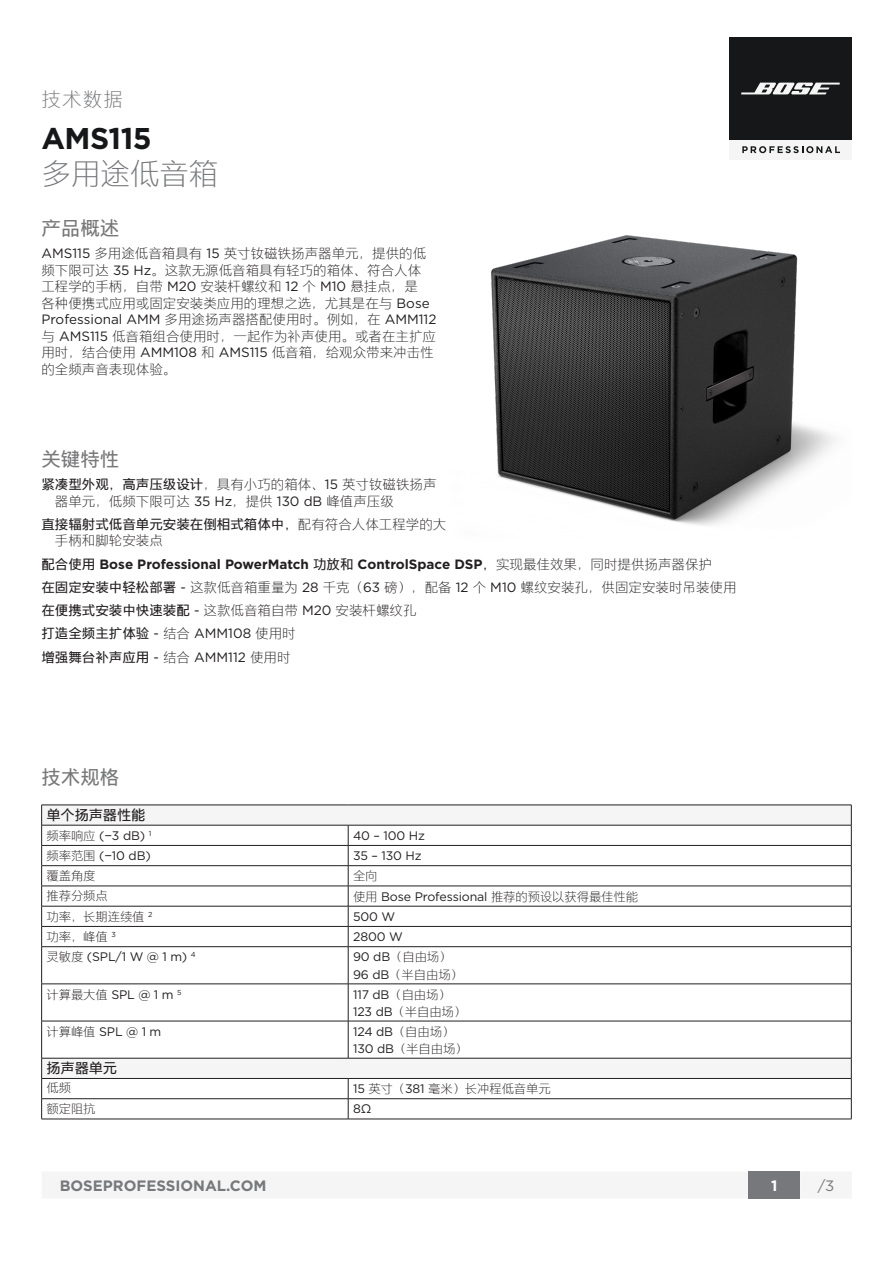
<style>
.page{position:relative;width:893px;height:1263px;background:#fff}
.page>*{position:absolute;margin:0;border:0;box-sizing:border-box;transform-origin:0 0}
.t1{font:700 30px "Gotham";letter-spacing:-.02em;color:#161718}
.t2{font:300 30px "M Ying Hei 18030 C2";letter-spacing:-.02em;color:#76787b}
.Text_Headers{font:700 19.5px "M Ying Hei 18030 C2";color:#777879}
.t3{font:300 19.5px "M Ying Hei 18030 C2";color:#76787b}
.t4{font:700 15px "Gotham";color:#76787b}
.t5{font:15px "Gotham";color:#76787b}
.t6{font:700 15px "Gotham";color:#fff}
.Text_Table_Heading{font:700 14.25px "M Ying Hei 18030 C2";letter-spacing:-.01em;color:#231f20}
.Body{font:300 13.5px/16.5px "M Ying Hei 18030 C2";color:#231f20}
.Text_Plain_Bulleted{font:300 13.5px/16.5px "M Ying Hei 18030 C2";color:#231f20}
.Text_Plain_Bulleted-2{font:700 13.5px/16.5px "M Ying Hei 18030 C2";color:#231f20}
.Text_Plain_Bulleted-3{font:700 13.5px "Gotham";color:#231f20}
.Text_Plain_Table_Cel{font:12.3px "Gotham";letter-spacing:-.01em;color:#231f20}
.Text_Plain_Table_Cel-2{font:300 12.3px "M Ying Hei 18030 C2";letter-spacing:-.01em;color:#231f20}
.s1{font-family:"Gotham";font-weight:400}
.s2{font-weight:700}
.s3{font-weight:300}
.s4{font-family:"M Ying Hei 18030 C2"}
.s5{font-family:"M Ying Hei 18030 C2";font-weight:300}
</style>
<div class="page">
<div style="left:42px;top:1171px;width:810px;height:27px;background:#f4f5f4"></div>
<div style="left:749px;top:1171px;width:51px;height:27px;background:#76787b"></div>
<div style="left:729px;top:37px;width:122px;height:123px;background:#161718"></div>
<div style="left:729px;top:140px;width:122px;height:20px;background:#f4f5f4"></div>
<svg style="left:742px;top:146px;width:98px;height:7px"></svg>
<svg style="left:741px;top:83px;width:99px;height:11px"></svg>
<img style="left:491px;top:235px;width:344px;height:291px">
<svg style="left:42px;top:806px;width:809px;height:272px"></svg>
<hr style="left:41px;top:825px;width:307px;height:1px;background:#231f20">
<hr style="left:348px;top:825px;width:503px;height:1px;background:#231f20">
<hr style="left:41px;top:845px;width:307px;height:1px;background:#231f20">
<hr style="left:348px;top:845px;width:503px;height:1px;background:#231f20">
<hr style="left:41px;top:865px;width:307px;height:1px;background:#231f20">
<hr style="left:348px;top:865px;width:503px;height:1px;background:#231f20">
<hr style="left:41px;top:886px;width:307px;height:1px;background:#231f20">
<hr style="left:348px;top:886px;width:503px;height:1px;background:#231f20">
<hr style="left:41px;top:906px;width:307px;height:1px;background:#231f20">
<hr style="left:348px;top:906px;width:503px;height:1px;background:#231f20">
<hr style="left:41px;top:926px;width:307px;height:1px;background:#231f20">
<svg style="left:41px;top:806px;width:1px;height:140px"></svg>
<hr style="left:348px;top:926px;width:503px;height:1px;background:#231f20">
<svg style="left:348px;top:825px;width:1px;height:121px"></svg>
<hr style="left:41px;top:946px;width:307px;height:1px;background:#231f20">
<hr style="left:41px;top:947px;width:1px;height:37px;background:#231f20">
<hr style="left:348px;top:946px;width:503px;height:1px;background:#231f20">
<hr style="left:348px;top:947px;width:1px;height:37px;background:#231f20">
<hr style="left:851px;top:947px;width:1px;height:37px;background:#231f20">
<hr style="left:41px;top:983px;width:307px;height:1px;background:#231f20">
<hr style="left:41px;top:984px;width:1px;height:37px;background:#231f20">
<hr style="left:348px;top:983px;width:503px;height:1px;background:#231f20">
<hr style="left:348px;top:984px;width:1px;height:37px;background:#231f20">
<hr style="left:851px;top:984px;width:1px;height:37px;background:#231f20">
<hr style="left:41px;top:1021px;width:307px;height:1px;background:#231f20">
<hr style="left:41px;top:1021px;width:1px;height:37px;background:#231f20">
<hr style="left:348px;top:1021px;width:503px;height:1px;background:#231f20">
<hr style="left:348px;top:1021px;width:1px;height:37px;background:#231f20">
<hr style="left:851px;top:1021px;width:1px;height:37px;background:#231f20">
<hr style="left:41px;top:1058px;width:307px;height:1px;background:#231f20">
<hr style="left:348px;top:1058px;width:503px;height:1px;background:#231f20">
<hr style="left:41px;top:1078px;width:307px;height:1px;background:#231f20">
<hr style="left:348px;top:1078px;width:503px;height:1px;background:#231f20">
<hr style="left:41px;top:1098px;width:307px;height:1px;background:#231f20">
<svg style="left:41px;top:1058px;width:1px;height:61px"></svg>
<hr style="left:348px;top:1098px;width:503px;height:1px;background:#231f20">
<svg style="left:348px;top:1079px;width:1px;height:40px"></svg>
<hr style="left:41px;top:1119px;width:307px;height:1px;background:#231f20">
<hr style="left:348px;top:1119px;width:503px;height:1px;background:#231f20">
<hr style="left:41px;top:805px;width:307px;height:1px;background:#231f20">
<hr style="left:348px;top:805px;width:503px;height:1px;background:#231f20">
<svg style="left:851px;top:805px;width:1px;height:141px"></svg>
<svg style="left:851px;top:1058px;width:1px;height:61px"></svg>
<h2 class="t3" style="left:41px;top:89px;width:83px">技术数据</h2>
<h1 class="t1" style="left:41px;top:119px;width:112px">AMS115</h1>
<h1 class="t2" style="left:41px;top:158px;width:179px">多用途低音箱</h1>
<p class="Text_Headers" style="left:41px;top:217px;width:79px">产品概述</p>
<p class="Body" style="left:41px;top:245px;width:397px"><span class="s1">AMS115</span> 多用途低音箱具有 <span class="s1">15</span> 英寸钕磁铁扬声器单元，提供的低频下限可达 <span class="s1">35 Hz</span>。这款无源低音箱具有轻巧的箱体、符合人体工程学的手柄，自带 <span class="s1">M20</span> 安装杆螺纹和 <span class="s1">12</span> 个 <span class="s1">M10</span> 悬挂点，是<br>各种便携式应用或固定安装类应用的理想之选，尤其是在与 <span class="s1">Bose Professional AMM</span> 多用途扬声器搭配使用时。例如，在 <span class="s1">AMM112</span>与 <span class="s1">AMS115</span> 低音箱组合使用时，一起作为补声使用。或者在主扩应用时，结合使用 <span class="s1">AMM108</span> 和 <span class="s1">AMS115</span> 低音箱，给观众带来冲击性的全频声音表现体验。</p>
<p class="Text_Headers" style="left:41px;top:448px;width:79px">关键特性</p>
<p class="Text_Plain_Bulleted" style="left:55px;top:476px;width:383px;text-indent:-13px"><span class="s2">紧凑型外观，高声压级设计</span>，具有小巧的箱体、<span class="s1">15</span> 英寸钕磁铁扬声器单元，低频下限可达 <span class="s1">35 Hz</span>，提供 <span class="s1">130 dB</span> 峰值声压级</p>
<p class="Text_Plain_Bulleted-2" style="left:55px;top:516px;width:393px;text-indent:-13px">直接辐射式低音单元安装在倒相式箱体中，<span class="s3">配有符合人体工程学的大手柄和脚轮安装点</span></p>
<p class="Text_Plain_Bulleted-3" style="left:41px;top:555px;width:672px"><span class="s4">配合使用</span> Bose Professional PowerMatch <span class="s4">功放和</span> ControlSpace DSP<span class="s4">，</span><span class="s5">实现最佳效果，同时提供扬声器保护</span></p>
<p class="Text_Plain_Bulleted" style="left:41px;top:579px;width:697px"><span class="s2">在固定安装中轻松部署</span> <span class="s1">-</span> 这款低音箱重量为 <span class="s1">28</span> 千克（<span class="s1">63</span> 磅），配备 <span class="s1">12</span> 个 <span class="s1">M10</span> 螺纹安装孔，供固定安装时吊装使用</p>
<p class="Text_Plain_Bulleted" style="left:41px;top:602px;width:377px"><span class="s2">在便携式安装中快速装配</span> <span class="s1">-</span> 这款低音箱自带 <span class="s1">M20</span> 安装杆螺纹孔</p>
<p class="Text_Plain_Bulleted-2" style="left:41px;top:625px;width:256px">打造全频主扩体验 <span class="s1">-</span> <span class="s3">结合</span> <span class="s1">AMM108</span> <span class="s3">使用时</span></p>
<p class="Text_Plain_Bulleted-2" style="left:41px;top:648px;width:251px">增强舞台补声应用 <span class="s1">-</span> <span class="s3">结合</span> <span class="s1">AMM112</span> <span class="s3">使用时</span></p>
<p class="Text_Headers" style="left:41px;top:767px;width:79px">技术规格</p>
<p class="Text_Table_Heading" style="left:46px;top:807px;width:100px">单个扬声器性能</p>
<p class="Text_Plain_Table_Cel" style="left:46px;top:828px;width:106px"><span class="s5">频率响应</span> (−3 dB) <sup>1</sup></p>
<p class="Text_Plain_Table_Cel" style="left:353px;top:828px;width:73px">40 – 100 Hz</p>
<p class="Text_Plain_Table_Cel" style="left:46px;top:848px;width:106px"><span class="s5">频率范围</span> (−10 dB)</p>
<p class="Text_Plain_Table_Cel" style="left:353px;top:848px;width:70px">35 – 130 Hz</p>
<p class="Text_Plain_Table_Cel-2" style="left:46px;top:869px;width:51px">覆盖角度</p>
<p class="Text_Plain_Table_Cel-2" style="left:353px;top:869px;width:26px">全向</p>
<p class="Text_Plain_Table_Cel-2" style="left:46px;top:889px;width:63px">推荐分频点</p>
<p class="Text_Plain_Table_Cel" style="left:353px;top:888px;width:287px"><span class="s5">使用</span> Bose Professional <span class="s5">推荐的预设以获得最佳性能</span></p>
<p class="Text_Plain_Table_Cel-2" style="left:46px;top:910px;width:107px">功率，长期连续值 <sup>2</sup></p>
<p class="Text_Plain_Table_Cel" style="left:353px;top:909px;width:44px">500 W</p>
<p class="Text_Plain_Table_Cel-2" style="left:46px;top:931px;width:71px">功率，峰值 <sup>3</sup></p>
<p class="Text_Plain_Table_Cel" style="left:353px;top:929px;width:51px">2800 W</p>
<p class="Text_Plain_Table_Cel" style="left:46px;top:949px;width:151px"><span class="s5">灵敏度</span> (SPL/1 W @ 1 m) <sup>4</sup></p>
<p class="Text_Plain_Table_Cel-2" style="left:353px;top:951px;width:100px"><span class="s1">90 dB</span>（自由场）</p>
<p class="Text_Plain_Table_Cel-2" style="left:353px;top:968px;width:111px"><span class="s1">96 dB</span>（半自由场）</p>
<p class="Text_Plain_Table_Cel" style="left:46px;top:986px;width:136px"><span class="s5">计算最大值</span> SPL @ 1 m <sup>5</sup></p>
<p class="Text_Plain_Table_Cel" style="left:353px;top:986px;width:99px">117 dB<span class="s5">（自由场）</span></p>
<p class="Text_Plain_Table_Cel-2" style="left:353px;top:1006px;width:115px"><span class="s1">123 dB</span>（半自由场）</p>
<p class="Text_Plain_Table_Cel" style="left:46px;top:1023px;width:116px"><span class="s5">计算峰值</span> SPL @ 1 m</p>
<p class="Text_Plain_Table_Cel" style="left:353px;top:1023px;width:103px">124 dB<span class="s5">（自由场）</span></p>
<p class="Text_Plain_Table_Cel-2" style="left:353px;top:1043px;width:116px"><span class="s1">130 dB</span>（半自由场）</p>
<p class="Text_Table_Heading" style="left:46px;top:1060px;width:72px">扬声器单元</p>
<p class="Text_Plain_Table_Cel-2" style="left:46px;top:1082px;width:26px">低频</p>
<p class="Text_Plain_Table_Cel-2" style="left:353px;top:1083px;width:199px"><span class="s1">15</span> 英寸（<span class="s1">381</span> 毫米）长冲程低音单元</p>
<p class="Text_Plain_Table_Cel-2" style="left:46px;top:1102px;width:51px">额定阻抗</p>
<p class="Text_Plain_Table_Cel" style="left:353px;top:1101px;width:20px">8Ω</p>
<p class="t4" style="left:60px;top:1176px;width:208px">BOSEPROFESSIONAL.COM</p>
<p class="t6" style="left:771px;top:1176px;width:8px">1</p>
<p class="t5" style="left:818px;top:1176px;width:18px">/3</p>
</div>
